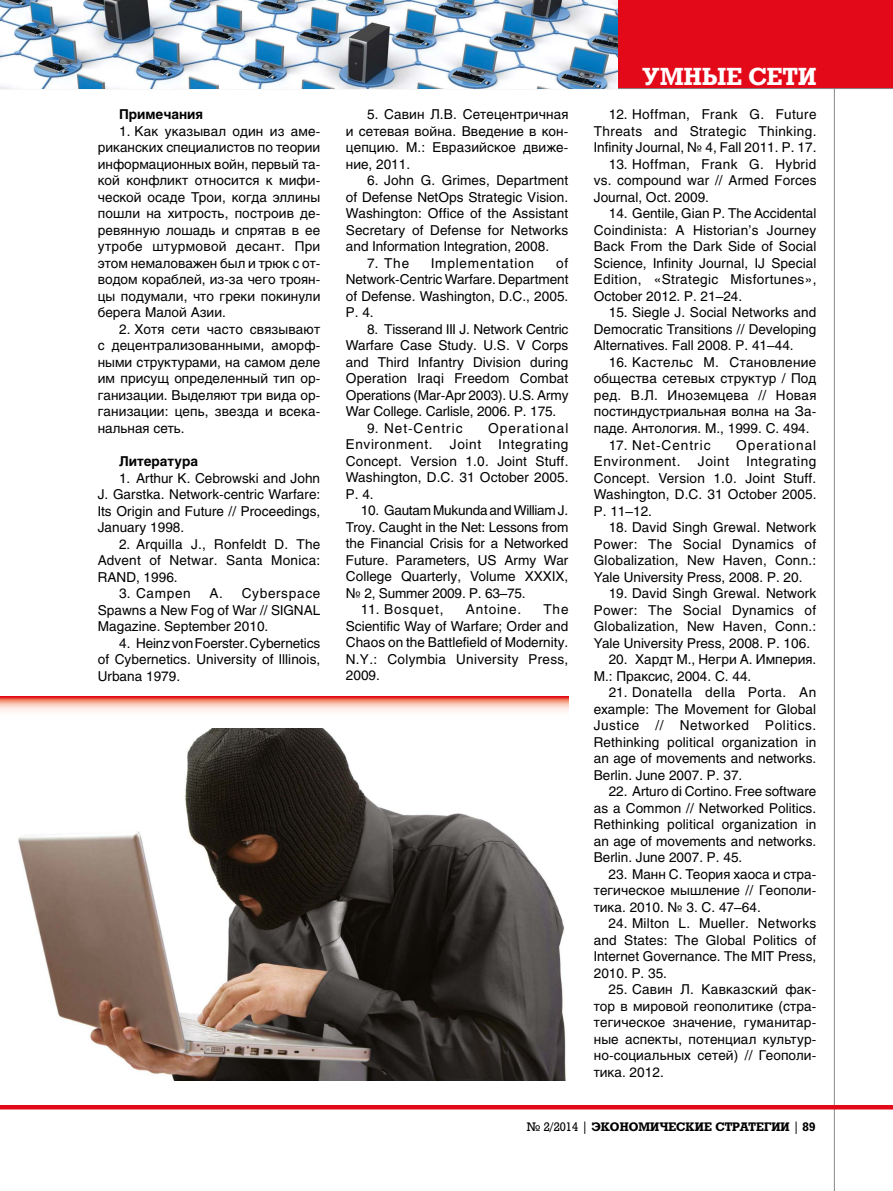
<style>
.page{position:relative;width:893px;height:1191px;background:#fff}
.page>*{position:absolute;margin:0;border:0;box-sizing:border-box;transform-origin:0 0}
.t1{font:700 24px "Rodeo";letter-spacing:.01em;color:#fff}
.t2{font:13.5px/16.5px "Helios";letter-spacing:.005em;color:#000;text-align:justify}
.t3{font:13.5px "Helios";letter-spacing:.075em;color:#000}
.t4{font:13.5px "Helios";letter-spacing:.06em;color:#000}
.t5{font:13.5px "Helios";letter-spacing:.045em;color:#000}
.t6{font:700 13.5px "Helios";color:#000}
.t7{font:700 12px "Rodeo";color:#000}
.s1{font-weight:400}
</style>
<div class="page">
<div style="left:617px;top:0;width:276px;height:89px;background:#e40919"></div>
<hr style="left:834px;top:88px;width:1px;height:1103px;background:#868786">
<hr style="left:0;top:1105px;width:893px;height:4px;background:#e40919">
<hr style="left:0;top:88px;width:893px;height:1px;background:#868786">
<img style="left:0;top:0;width:618px;height:88px">
<img style="left:18px;top:709px;width:551px;height:371px">
<svg style="left:0;top:696px;width:568px;height:31px"></svg>
<p class="t6" style="left:119px;top:107px;width:86px">Примечания</p>
<p class="t2" style="left:98px;top:123px;width:224px;text-indent:21px">1. Как указывал один из аме&shy;риканских специалистов по теории информационных войн, первый та&shy;кой конфликт относится к мифи&shy;ческой осаде Трои, когда эллины пошли на хитрость, построив де&shy;ревянную лошадь и спрятав в ее утробе штурмовой десант. При этом немаловажен был и трюк с от&shy;водом кораблей, из-за чего троян&shy;цы подумали, что греки покинули берега Малой Азии.</p>
<p class="t2" style="left:98px;top:321px;width:224px;text-indent:21px">2. Хотя сети часто связывают с децентрализованными, аморф&shy;ными структурами, на самом деле им присущ определенный тип ор&shy;ганизации. Выделяют три вида ор&shy;ганизации: цепь, звезда и всека&shy;нальная сеть.</p>
<p class="t6" style="left:119px;top:453px;width:81px">Литература</p>
<p class="t2" style="left:98px;top:469px;width:224px;text-indent:21px">1. Arthur K. Cebrowski and John J. Garstka. Network-centric Warfare:<br>Its Origin and Future // Proceedings, January 1998.</p>
<p class="t2" style="left:98px;top:535px;width:224px;text-indent:21px">2. Arquilla J., Ronfeldt D. The Advent of Netwar. Santa Monica:<br>RAND, 1996.</p>
<p class="t2" style="left:119px;top:585px;width:73px">3. Campen</p>
<p class="t2" style="left:98px;top:585px;width:224px;text-indent:112px">A. Cyberspace Spawns a New Fog of War // SIGNAL Magazine. September 2010.</p>
<p class="t2" style="left:98px;top:634px;width:224px;text-indent:21px">4. Heinz von Foerster. Cybernetics of Cybernetics. University of Illinois, Urbana 1979.</p>
<p class="t2" style="left:346px;top:106px;width:224px;text-indent:21px">5. Савин Л.В. Сетецентричная и сетевая война. Введение в кон&shy;цепцию. М.: Евразийское движе&shy;ние, 2011.</p>
<p class="t2" style="left:346px;top:172px;width:224px;text-indent:21px">6. John G. Grimes, Department of Defense NetOps Strategic Vision.<br>Washington: Office of the Assistant Secretary of Defense for Networks and Information Integration, 2008.</p>
<p class="t2" style="left:367px;top:255px;width:43px">7. The</p>
<p class="t4" style="left:431px;top:255px;width:105px">Implementation</p>
<p class="t2" style="left:346px;top:255px;width:224px;text-indent:210px">of Network-Centric Warfare. Department of Defense. Washington, D.C., 2005.<br>Р. 4.</p>
<p class="t2" style="left:346px;top:321px;width:224px;text-indent:21px">8. Tisserand III J. Network Centric Warfare Case Study. U.S. V Corps and Third Infantry Division during Operation Iraqi Freedom Combat Operations (Mar-Apr 2003). U.S. Army War College. Carlisle, 2006. Р. 175.</p>
<p class="t3" style="left:367px;top:420px;width:97px">9. Net-Centric</p>
<p class="t3" style="left:488px;top:420px;width:82px">Operational</p>
<p class="t5" style="left:346px;top:436px;width:88px">Environment.</p>
<p class="t2" style="left:450px;top:436px;width:33px">Joint</p>
<p class="t2" style="left:346px;top:436px;width:224px;text-indent:153px">Integrating Concept. Version 1.0. Joint Stuff.<br>Washington, D.C. 31 October 2005.<br>Р. 4.</p>
<p class="t2" style="left:346px;top:502px;width:224px;text-indent:15px">10. Gautam Mukunda and William J.<br>Troy. Caught in the Net: Lessons from the Financial Crisis for a Networked Future. Parameters, US Army War College Quarterly, Volume XXXIX, № 2, Summer 2009. P. 63–75.</p>
<p class="t4" style="left:361px;top:601px;width:84px">11. Bosquet,</p>
<p class="t4" style="left:466px;top:601px;width:57px">Antoine.</p>
<p class="t2" style="left:346px;top:601px;width:224px;text-indent:198px">The Scientific Way of Warfare; Order and Chaos on the Battlefield of Modernity.<br>N.Y.: Colymbia University Press, 2009.</p>
<h1 class="t1" style="left:642px;top:62px;width:176px">УМНЫЕ СЕТИ</h1>
<p class="t2" style="left:594px;top:106px;width:224px;text-indent:15px">12. Hoffman, Frank G. Future Threats and Strategic Thinking.<br>Infinity Journal, № 4, Fall 2011. P. 17.</p>
<p class="t2" style="left:594px;top:156px;width:224px;text-indent:15px">13. Hoffman, Frank G. Hybrid vs. compound war // Armed Forces Journal, Oct. 2009.</p>
<p class="t2" style="left:594px;top:205px;width:224px;text-indent:15px">14. Gentile, Gian P. The Accidental Coindinista: A Historian’s Journey Back From the Dark Side of Social Science, Infinity Journal, IJ Special Edition, «Strategic Misfortunes», October 2012. Р. 21–24.</p>
<p class="t2" style="left:594px;top:304px;width:224px;text-indent:15px">15. Siegle J. Social Networks and Democratic Transitions // Developing Alternatives. Fall 2008. P. 41–44.</p>
<p class="t2" style="left:594px;top:354px;width:224px;text-indent:15px">16. Кастельс М. Становление общества сетевых структур / Под ред. В.Л. Иноземцева // Новая постиндустриальная волна на За&shy;паде. Антология. М., 1999. С. 494.</p>
<p class="t3" style="left:609px;top:437px;width:103px">17. Net-Centric</p>
<p class="t3" style="left:736px;top:437px;width:82px">Operational</p>
<p class="t5" style="left:594px;top:453px;width:88px">Environment.</p>
<p class="t2" style="left:698px;top:453px;width:33px">Joint</p>
<p class="t2" style="left:594px;top:453px;width:224px;text-indent:153px">Integrating Concept. Version 1.0. Joint Stuff.<br>Washington, D.C. 31 October 2005.<br>P. 11–12.</p>
<p class="t2" style="left:594px;top:519px;width:224px;text-indent:15px">18. David Singh Grewal. Network Power: The Social Dynamics of Globalization, New Haven, Conn.:<br>Yale University Press, 2008. P. 20.</p>
<p class="t2" style="left:594px;top:585px;width:224px;text-indent:15px">19. David Singh Grewal. Network Power: The Social Dynamics of Globalization, New Haven, Conn.:<br>Yale University Press, 2008. P. 106.</p>
<p class="t2" style="left:594px;top:651px;width:224px;text-indent:15px">20. Хардт М., Негри А. Империя.<br>М.: Праксис, 2004. С. 44.</p>
<p class="t2" style="left:594px;top:684px;width:224px;text-indent:15px">21. Donatella della Porta. An example: The Movement for Global Justice // Networked Politics.<br>Rethinking political organization in an age of movements and networks.<br>Berlin. June 2007. P. 37.</p>
<p class="t2" style="left:594px;top:783px;width:224px;text-indent:15px">22. Arturo di Cortino. Free software as a Common // Networked Politics.<br>Rethinking political organization in an age of movements and networks.<br>Berlin. June 2007. P. 45.</p>
<p class="t2" style="left:594px;top:865px;width:224px;text-indent:15px">23. Манн С. Теория хаоса и стра&shy;тегическое мышление // Геополи&shy;тика. 2010. № 3. С. 47–64.</p>
<p class="t2" style="left:594px;top:915px;width:224px;text-indent:15px">24. Milton L. Mueller. Networks and States: The Global Politics of Internet Governance. The MIT Press, 2010. P. 35.</p>
<p class="t2" style="left:594px;top:981px;width:224px;text-indent:15px">25. Савин Л. Кавказский фак&shy;тор в мировой геополитике (стра&shy;тегическое значение, гуманитар&shy;ные аспекты, потенциал культур&shy;но-социальных сетей) // Геополи&shy;тика. 2012.</p>
<p class="t7" style="left:527px;top:1119px;width:290px"><span class="s1">№ 2/2014 |</span> ЭКОНОМИЧЕСКИЕ СТРАТЕГИИ <span class="s1">|</span> 89</p>
</div>
